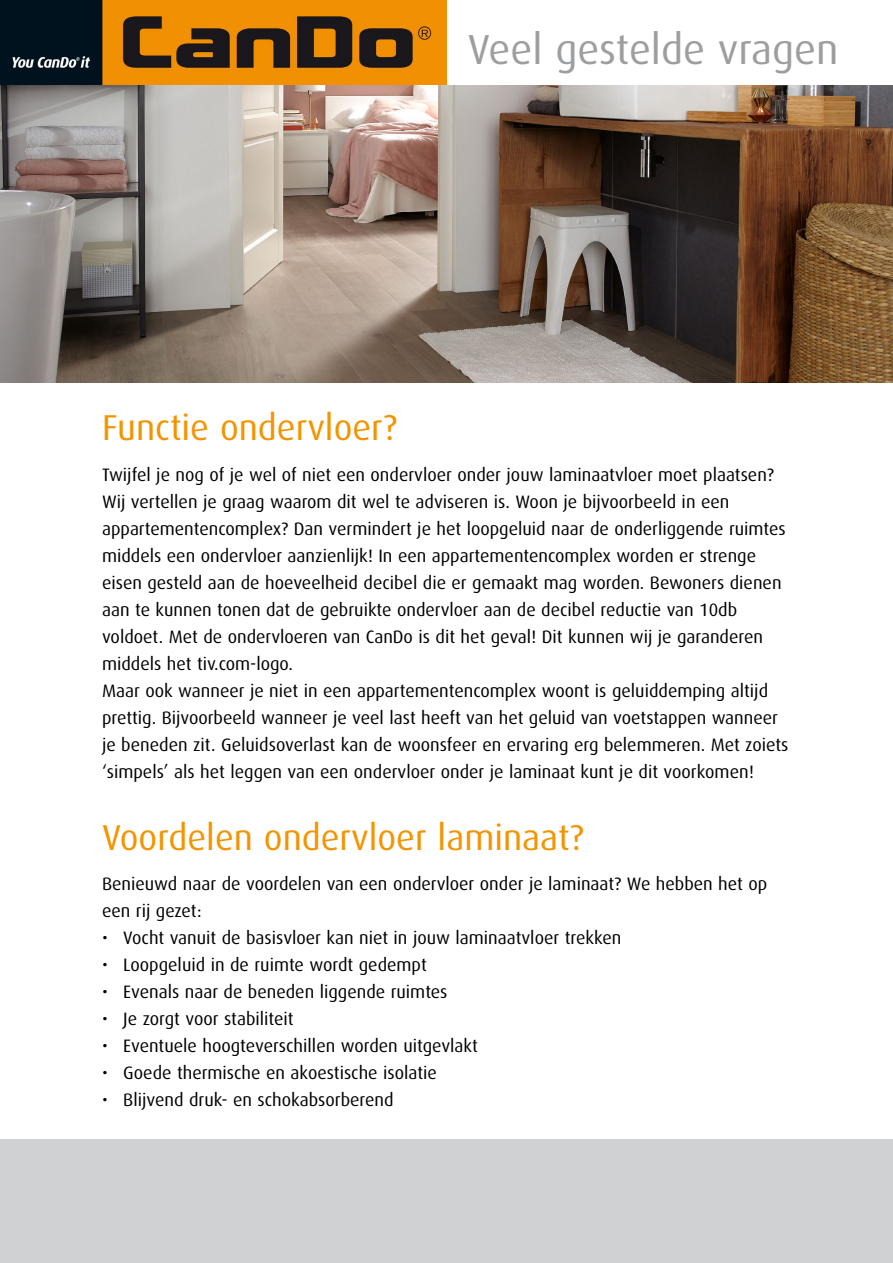
<style>
.page{position:relative;width:893px;height:1263px;background:#fff}
.page>*{position:absolute;margin:0;border:0;box-sizing:border-box;transform-origin:0 0}
.t1{font:42px "Dax";color:#9c9e9f}
.t2{font:36px "Dax";color:#f39400}
.t3{font:18px/27px "Dax";color:#000}
</style>
<div class="page">
<img style="left:0;top:0;width:446px;height:85px">
<div style="left:0;top:1140px;width:893px;height:123px;background:#d0d1d2"></div>
<img style="left:0;top:85px;width:893px;height:298px">
<h1 class="t1" style="left:468px;top:26px;width:372px">Veel gestelde vragen</h1>
<h2 class="t2" style="left:102px;top:408px;width:296px">Functie ondervloer?</h2>
<p class="t3" style="left:102px;top:461px;width:688px">Twijfel je nog of je wel of niet een ondervloer onder jouw laminaatvloer moet plaatsen?<br>Wij vertellen je graag waarom dit wel te adviseren is. Woon je bijvoorbeeld in een appartementencomplex? Dan vermindert je het loopgeluid naar de onderliggende ruimtes middels een ondervloer aanzienlijk! In een appartementencomplex worden er strenge eisen gesteld aan de hoeveelheid decibel die er gemaakt mag worden. Bewoners dienen aan te kunnen tonen dat de gebruikte ondervloer aan de decibel reductie van 10db voldoet. Met de ondervloeren van CanDo is dit het geval! Dit kunnen wij je garanderen middels het tiv.com-logo.<br>Maar ook wanneer je niet in een appartementencomplex woont is geluiddemping altijd prettig. Bijvoorbeeld wanneer je veel last heeft van het geluid van voetstappen wanneer je beneden zit. Geluidsoverlast kan de woonsfeer en ervaring erg belemmeren. Met zoiets ‘simpels’ als het leggen van een ondervloer onder je laminaat kunt je dit voorkomen!</p>
<h2 class="t2" style="left:102px;top:817px;width:483px">Voordelen ondervloer laminaat?</h2>
<p class="t3" style="left:102px;top:871px;width:667px">Benieuwd naar de voordelen van een ondervloer onder je laminaat? We hebben het op een rij gezet:</p>
<p class="t3" style="left:102px;top:925px;width:521px">• Vocht vanuit de basisvloer kan niet in jouw laminaatvloer trekken</p>
<p class="t3" style="left:102px;top:952px;width:326px">• Loopgeluid in de ruimte wordt gedempt</p>
<p class="t3" style="left:102px;top:979px;width:347px">• Evenals naar de beneden liggende ruimtes</p>
<p class="t3" style="left:102px;top:1006px;width:193px">• Je zorgt voor stabiliteit</p>
<p class="t3" style="left:102px;top:1033px;width:377px">• Eventuele hoogteverschillen worden uitgevlakt</p>
<p class="t3" style="left:102px;top:1060px;width:336px">• Goede thermische en akoestische isolatie</p>
<p class="t3" style="left:102px;top:1087px;width:293px">• Blijvend druk- en schokabsorberend</p>
</div>
